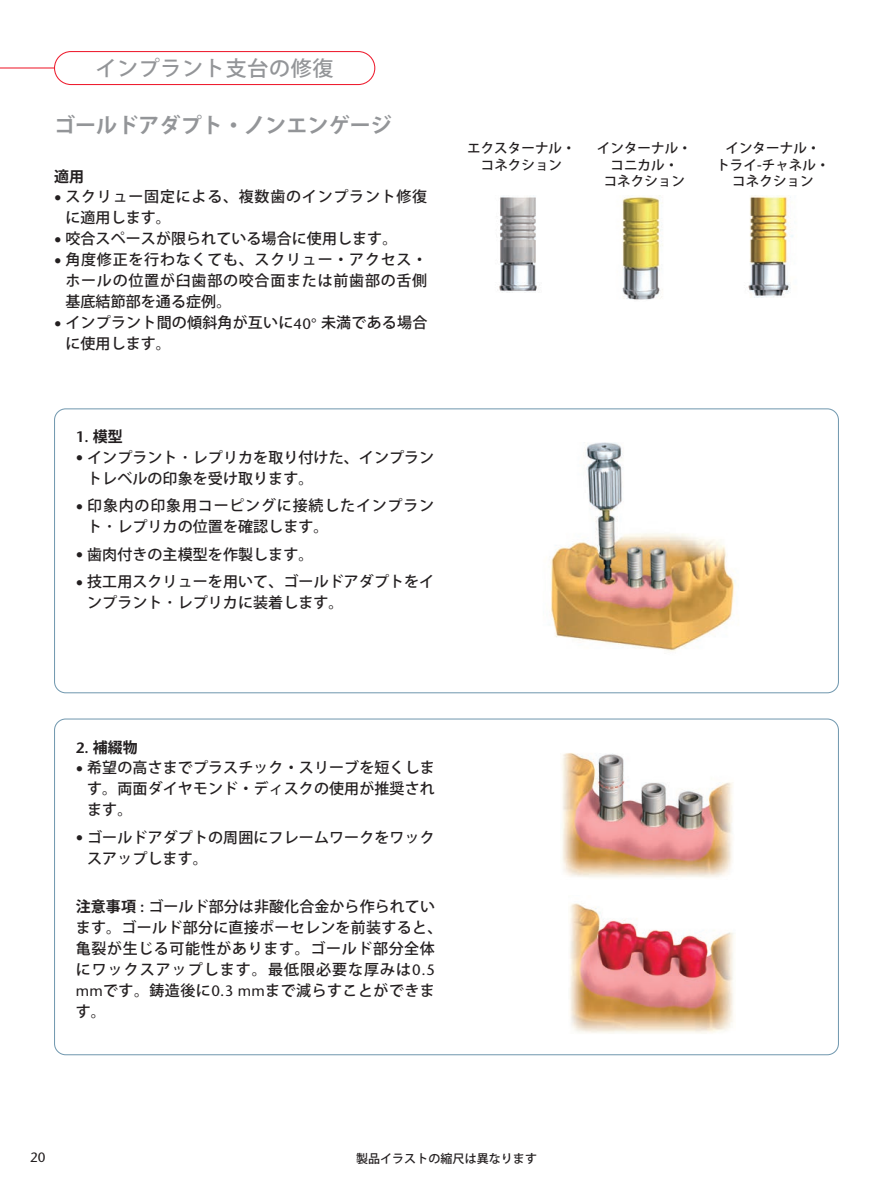
<style>
.page{position:relative;width:893px;height:1191px;background:#fff}
.page>*{position:absolute;margin:0;border:0;box-sizing:border-box;transform-origin:0 0}
.t1{font:700 21px "Koz Go Pro";letter-spacing:.005em;color:#939598}
.t2{font:500 21px "Koz Go Pro";letter-spacing:.035em;color:#939598}
.t3{font:500 15px/21px "Koz Go Pro";letter-spacing:.01em;color:#231f20}
.t4{font:500 15px/21px "Koz Go Pro";letter-spacing:.03em;color:#231f20}
.t5{font:500 15px/21px "Koz Go Pro";letter-spacing:.055em;color:#231f20}
.t6{font:500 15px/21px "Koz Go Pro";letter-spacing:.05em;color:#231f20}
.t7{font:700 15px "Koz Go Pro";color:#231f20}
.t8{font:600 15px "Stone Sans";color:#231f20}
.t9{font:500 13.5px/16.5px "Koz Go Pro";letter-spacing:.005em;color:#231f20;text-align:center}
.t10{font:13.5px "Stone Sans";color:#231f20}
.t11{font:500 12px "Koz Go Pro";letter-spacing:.005em;color:#231f20}
.s1{font-family:"Stone Sans";font-weight:400}
.s2{font-family:"Koz Go Pro";font-weight:700}
.s3{font-family:"Hira Min Pro W3";font-weight:400}
.s4{font-family:"Stone Sans";font-weight:600}
.s5{font-weight:700}
</style>
<div class="page">
<svg style="left:54px;top:408px;width:785px;height:285px"></svg>
<svg style="left:54px;top:718px;width:785px;height:337px"></svg>
<img style="left:561px;top:730px;width:173px;height:149px">
<img style="left:568px;top:895px;width:167px;height:140px">
<img style="left:499px;top:196px;width:38px;height:96px">
<img style="left:748px;top:195px;width:45px;height:102px">
<img style="left:520px;top:442px;width:250px;height:213px">
<img style="left:622px;top:195px;width:41px;height:105px">
<hr style="left:0;top:67px;width:56px;height:1px;background:#ee1b2d">
<svg style="left:54px;top:51px;width:321px;height:34px"></svg>
<h1 class="t2" style="left:95px;top:55px;width:240px">インプラント支台の修復</h1>
<h1 class="t1" style="left:54px;top:112px;width:339px">ゴールドアダプト・ノンエンゲージ</h1>
<p class="t7" style="left:54px;top:166px;width:32px">適用</p>
<p class="t6" style="left:65px;top:187px;width:363px;text-indent:-11px"><span class="s1">•</span> スクリュー固定による、複数歯のインプラント修復に適用します。</p>
<p class="t3" style="left:54px;top:229px;width:345px"><span class="s1">•</span> 咬合スペースが限られている場合に使用します。</p>
<p class="t3" style="left:65px;top:250px;width:363px;text-align:justify;text-indent:-11px"><span class="s1">•</span> 角度修正を行わなくても、スクリュー・アクセス・ホールの位置が臼歯部の咬合面または前歯部の舌側基底結節部を通る症例。</p>
<p class="t3" style="left:65px;top:313px;width:363px;text-indent:-11px"><span class="s1">•</span> インプラント間の傾斜角が互いに<span class="s1">40°</span> 未満である場合に使用します。</p>
<p class="t8" style="left:76px;top:431px;width:49px">1. <span class="s2">模型</span></p>
<p class="t3" style="left:87px;top:448px;width:349px;text-indent:-11px"><span class="s1">•</span> インプラント<span class="s3">・</span>レプリカを取り付けた、インプラントレベルの印象を受け取ります。</p>
<p class="t5" style="left:87px;top:496px;width:349px;text-indent:-11px"><span class="s1">•</span> 印象内の印象用コーピングに接続したインプラント<span class="s3">・</span>レプリカの位置を確認します。</p>
<p class="t3" style="left:76px;top:544px;width:239px"><span class="s1">•</span> 歯肉付きの主模型を作製します。</p>
<p class="t3" style="left:87px;top:572px;width:349px;text-indent:-11px"><span class="s1">•</span> 技工用スクリューを用いて、ゴールドアダプトをインプラント<span class="s3">・</span>レプリカに装着します。</p>
<p class="t9" style="left:467px;top:141px;width:110px">エクスターナル・コネクション</p>
<p class="t9" style="left:597px;top:141px;width:96px">インターナル・コニカル・<br>コネクション</p>
<p class="t9" style="left:716px;top:141px;width:115px">インターナル・<br>トライ-チャネル・コネクション</p>
<p class="t7" style="left:76px;top:737px;width:64px"><span class="s4">2.</span> 補綴物</p>
<p class="t3" style="left:87px;top:758px;width:349px;text-align:justify;text-indent:-11px"><span class="s1">•</span> 希望の高さまでプラスチック・スリーブを短くします。両面ダイヤモンド・ディスクの使用が推奨されます。</p>
<p class="t3" style="left:87px;top:827px;width:349px;text-indent:-11px"><span class="s1">•</span> ゴールドアダプトの周囲にフレームワークをワックスアップします。</p>
<p class="t4" style="left:76px;top:896px;width:368px"><span class="s5">注意事項</span> <span class="s4">:</span> ゴールド部分は非酸化合金から作られています。ゴールド部分に直接ポーセレンを前装すると、亀裂が生じる可能性があります。ゴールド部分全体にワックスアップします。最低限必要な厚みは<span class="s1">0.5 mm</span>です。鋳造後に<span class="s1">0.3 mm</span>まで減らすことができます。</p>
<p class="t10" style="left:30px;top:1152px;width:17px">20</p>
<p class="t11" style="left:356px;top:1150px;width:183px">製品イラストの縮尺は異なります</p>
</div>
